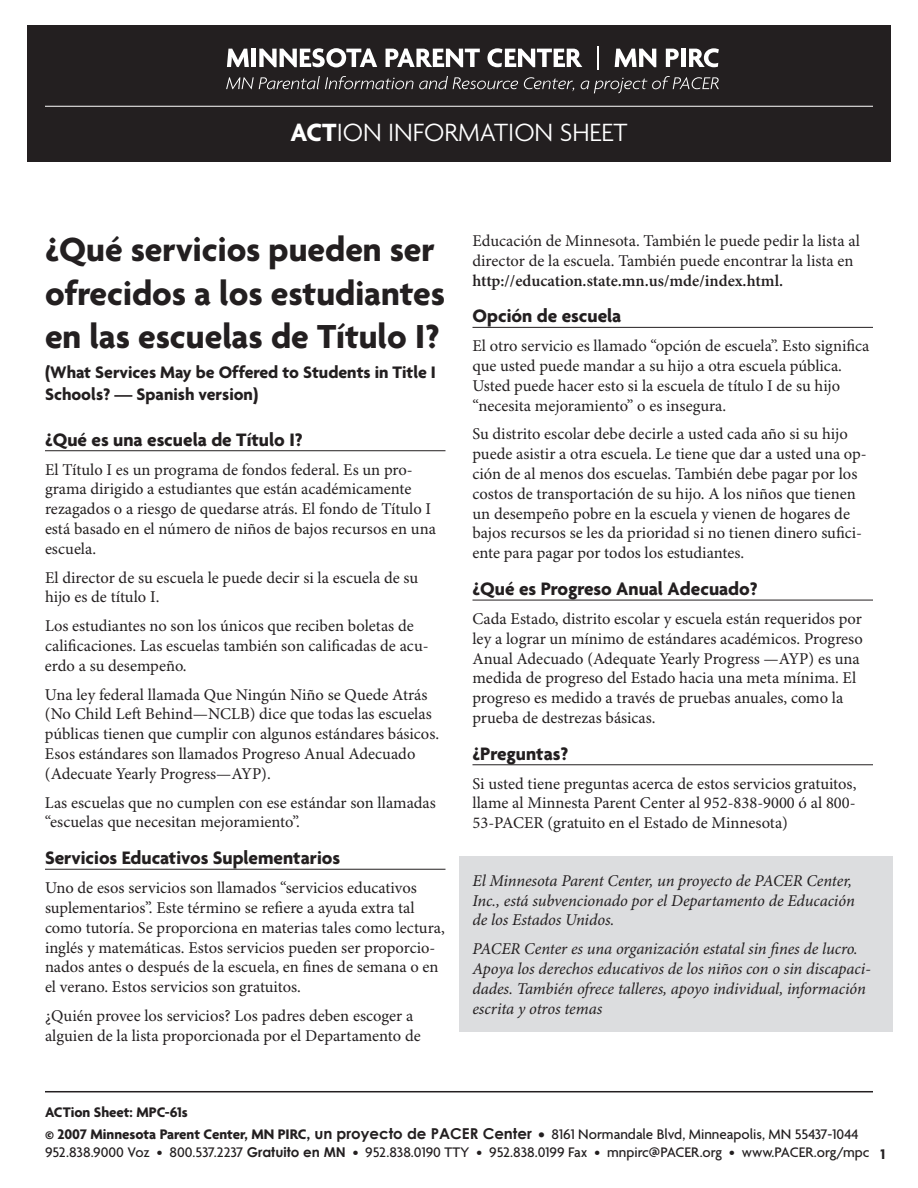
<style>
.page{position:relative;width:918px;height:1188px;background:#fff}
.page>*{position:absolute;margin:0;border:0;box-sizing:border-box;transform-origin:0 0}
.t1{font:700 36px/43.2px "Agenda";color:#231f20}
.t2{font:300 27px "Agenda";color:#fff}
.t3{font:700 19.5px "Agenda";color:#231f20}
.t4{font:700 18px/21.6px "Agenda";color:#231f20}
.t5{font:16.5px/19.8px "Minion Pro";color:#231f20}
.t6{font:italic 16.5px/19.8px "Minion Pro";letter-spacing:-.005em;color:#231f20}
.t7{font:600 16.5px "Minion Pro";color:#231f20}
.t8{font:700 15px/22.5px "Agenda";color:#231f20}
.t9{font:500 15px "Agenda";color:#231f20}
.s1{font-weight:700}
.s2{font-family:"Century Gothic"}
.s3{font-weight:500}
.s4{font-family:"Century Gothic";font-weight:700;font-size:13.5px}
</style>
<div class="page">
<div style="left:459px;top:857px;width:433px;height:175px;background:#dcdddf"></div>
<hr style="left:45px;top:450px;width:401px;height:1px;background:#231f20">
<hr style="left:45px;top:869px;width:401px;height:1px;background:#231f20">
<hr style="left:472px;top:327px;width:401px;height:1px;background:#231f20">
<hr style="left:472px;top:600px;width:401px;height:1px;background:#231f20">
<hr style="left:472px;top:764px;width:401px;height:1px;background:#231f20">
<div style="left:27px;top:25px;width:864px;height:137px;background:#231f20"></div>
<svg style="left:227px;top:49px;width:22px;height:18px"></svg>
<hr style="left:252px;top:49px;width:4px;height:18px;background:#fff">
<svg style="left:259px;top:48px;width:118px;height:19px"></svg>
<svg style="left:386px;top:48px;width:94px;height:19px"></svg>
<svg style="left:487px;top:48px;width:95px;height:19px"></svg>
<hr style="left:597px;top:46px;width:2px;height:24px;background:#fff">
<svg style="left:615px;top:49px;width:41px;height:18px"></svg>
<svg style="left:666px;top:49px;width:13px;height:18px"></svg>
<div style="left:681px;top:49px;width:5px;height:18px;background:#fff"></div>
<svg style="left:689px;top:48px;width:30px;height:19px"></svg>
<svg style="left:226px;top:76px;width:292px;height:13px"></svg>
<svg style="left:524px;top:77px;width:50px;height:14px"></svg>
<svg style="left:581px;top:76px;width:138px;height:17px"></svg>
<hr style="left:45px;top:106px;width:828px;height:1px;background:#fff">
<hr style="left:45px;top:1091px;width:828px;height:1px;background:#231f20">
<h2 class="t2" style="left:290px;top:116px;width:339px"><span class="s1">ACT</span>ION INFORMATION SHEET</h2>
<h1 class="t1" style="left:45px;top:227px;width:402px">¿Qué servicios pueden ser ofrecidos a los estudiantes en las escuelas de Título I?</h1>
<p class="t4" style="left:45px;top:361px;width:392px">(What Services May be Offered to Students in Title I<br>Schools? — Spanish version)</p>
<p class="t3" style="left:45px;top:428px;width:259px">¿Qué es una escuela de Título I?</p>
<p class="t5" style="left:45px;top:460px;width:392px">El Título I es un programa de fondos federal. Es un pro&shy;grama dirigido a estudiantes que están académicamente rezagados o a riesgo de quedarse atrás. El fondo de Título I está basado en el número de niños de bajos recursos en una escuela.</p>
<p class="t5" style="left:45px;top:568px;width:375px">El director de su escuela le puede decir si la escuela de su hijo es de título I.</p>
<p class="t5" style="left:45px;top:617px;width:385px">Los estudiantes no son los únicos que reciben boletas de calificaciones. Las escuelas también son calificadas de acu&shy;erdo a su desempeño.</p>
<p class="t5" style="left:45px;top:685px;width:396px">Una ley federal llamada Que Ningún Niño se Quede Atrás (No Child Left Behind—NCLB) dice que todas las escuelas públicas tienen que cumplir con algunos estándares básicos.<br>Esos estándares son llamados Progreso Anual Adecuado (Adecuate Yearly Progress—AYP).</p>
<p class="t5" style="left:45px;top:793px;width:392px">Las escuelas que no cumplen con ese estándar son llamadas “escuelas que necesitan mejoramiento”.</p>
<p class="t3" style="left:45px;top:846px;width:297px">Servicios Educativos Suplementarios</p>
<p class="t5" style="left:45px;top:879px;width:401px">Uno de esos servicios son llamados “servicios educativos suplementarios”. Este término se refiere a ayuda extra tal como tutoría. Se proporciona en materias tales como lectura, inglés y matemáticas. Estos servicios pueden ser proporcio&shy;nados antes o después de la escuela, en fines de semana o en el verano. Estos servicios son gratuitos.</p>
<p class="t5" style="left:45px;top:1006px;width:377px">¿Quién provee los servicios? Los padres deben escoger a alguien de la lista proporcionada por el Departamento de</p>
<p class="t5" style="left:472px;top:231px;width:389px">Educación de Minnesota. También le puede pedir la lista al director de la escuela. También puede encontrar la lista en</p>
<p class="t7" style="left:472px;top:270px;width:312px">http://education.state.mn.us/mde/index.html.</p>
<p class="t3" style="left:472px;top:304px;width:150px">Opción de escuela</p>
<p class="t5" style="left:472px;top:337px;width:399px">El otro servicio es llamado “opción de escuela”. Esto significa que usted puede mandar a su hijo a otra escuela pública.<br>Usted puede hacer esto si la escuela de título I de su hijo “necesita mejoramiento” o es insegura.</p>
<p class="t5" style="left:472px;top:425px;width:396px">Su distrito escolar debe decirle a usted cada año si su hijo puede asistir a otra escuela. Le tiene que dar a usted una op&shy;ción de al menos dos escuelas. También debe pagar por los costos de transportación de su hijo. A los niños que tienen un desempeño pobre en la escuela y vienen de hogares de bajos recursos se les da prioridad si no tienen dinero sufici&shy;ente para pagar por todos los estudiantes.</p>
<p class="t3" style="left:472px;top:577px;width:287px">¿Qué es Progreso Anual Adecuado?</p>
<p class="t5" style="left:472px;top:610px;width:392px">Cada Estado, distrito escolar y escuela están requeridos por ley a lograr un mínimo de estándares académicos. Progreso Anual Adecuado (Adequate Yearly Progress —AYP) es una medida de progreso del Estado hacia una meta mínima. El progreso es medido a través de pruebas anuales, como la prueba de destrezas básicas.</p>
<p class="t3" style="left:472px;top:742px;width:97px">¿Preguntas?</p>
<p class="t5" style="left:472px;top:774px;width:385px;text-align:justify">Si usted tiene preguntas acerca de estos servicios gratuitos, llame al Minnesta Parent Center al 952-838-9000 ó al 800- 53-PACER (gratuito en el Estado de Minnesota)</p>
<p class="t6" style="left:472px;top:871px;width:384px">El Minnesota Parent Center, un proyecto de PACER Center,<br>Inc., está subvencionado por el Departamento de Educación de los Estados Unidos.</p>
<p class="t6" style="left:472px;top:940px;width:400px">PACER Center es una organización estatal sin fines de lucro.<br>Apoya los derechos educativos de los niños con o sin discapaci&shy;dades. También ofrece talleres, apoyo individual, información escrita y otros temas</p>
<p class="t8" style="left:45px;top:1100px;width:815px">ACTion Sheet: MPC-61s<br>© 2007 Minnesota Parent Center, MN PIRC, <span class="s2">un proyecto de PACER Center</span> • <span class="s3">8161 Normandale Blvd, Minneapolis, MN 55437-1044</span></p>
<p class="t9" style="left:45px;top:1143px;width:826px">952.838.9000 Voz • 800.537.2237 <span class="s4">Gratuito en MN</span> • 952.838.0190 TTY • 952.838.0199 Fax • mnpirc@PACER.org • www.PACER.org/mpc</p>
<p class="t8" style="left:880px;top:1142px;width:6px">1</p>
</div>
